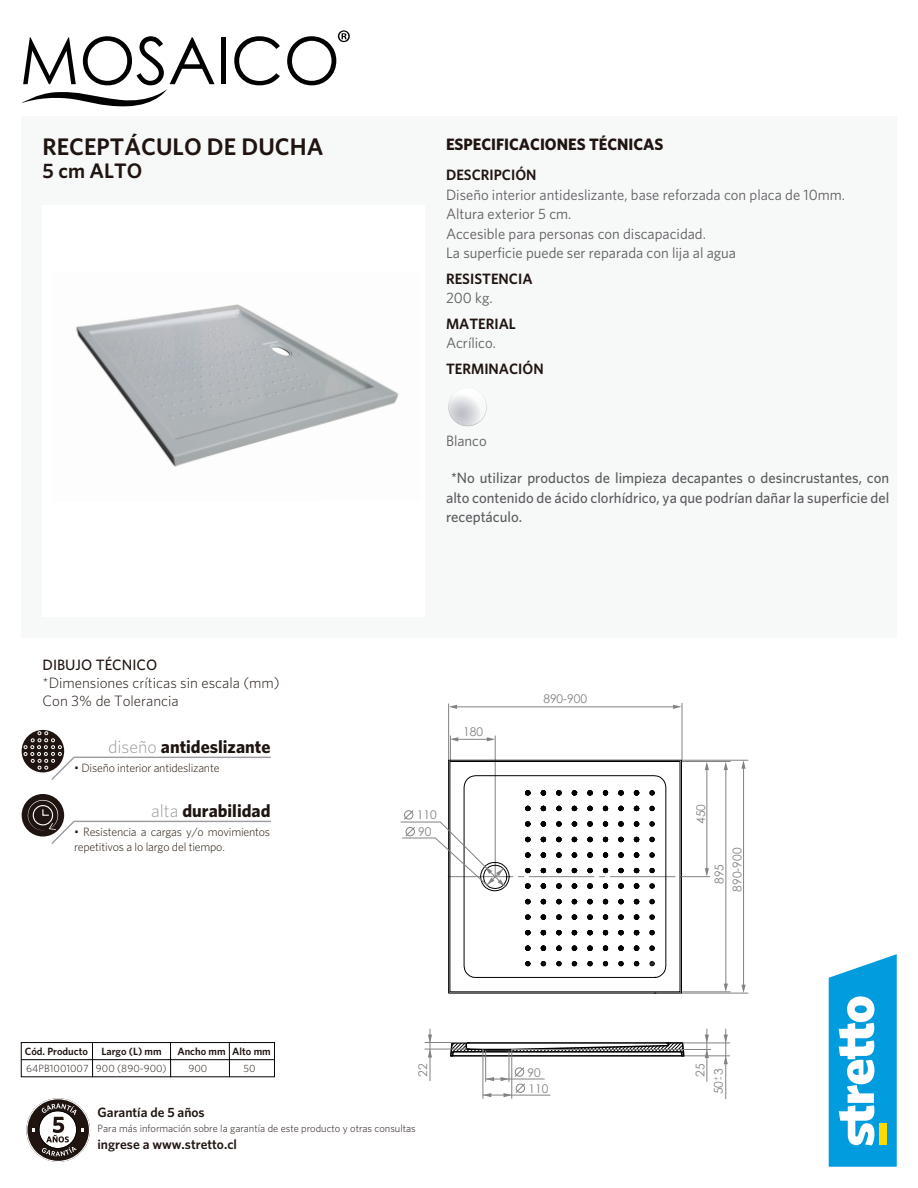
<style>
.page{position:relative;width:918px;height:1188px;background:#fff}
.page>*{position:absolute;margin:0;border:0;box-sizing:border-box;transform-origin:0 0}
.t1{font:600 24px "Whitney";color:#1f1410}
.t2{font:600 21px "Whitney";color:#1f1410}
.t3{font:700 18px "Whitney";color:#1f1410}
.t4{font:700 16.5px "Whitney";color:#1f1410}
.t5{font:500 15px/19.5px "Whitney";color:#5c5b5f;text-align:justify}
.t6{font:15px/19.5px "Whitney";color:#5c5b5f}
.t7{font:15px "Whitney";color:#5c5b5f}
.t8{font:300 15px/18px "Whitney";color:#1f1410}
.t9{font:600 15px "Whitney";color:#1f1410}
.t10{font:15px "Whitney Semibold SC";color:#1f1410}
.t11{font:500 15px "Whitney";color:#1f1410}
.t12{font:600 13.5px "Whitney";color:#1f1410}
.t13{font:300 12px/14.4px "Whitney";letter-spacing:-.015em;color:#211607}
.t14{font:12px/16.8px "Century Gothic";color:#828281}
.t15{font:300 10.5px "Whitney";color:#1f1410}
.t16{font:600 10.5px "Whitney";color:#1f1410}
.t17{font:10.5px "Century Gothic";color:#828281}
.s1{font-weight:300;color:#9d9ba0}
</style>
<div class="page">
<div style="left:21px;top:117px;width:876px;height:521px;background:#f7f8f8"></div>
<div style="left:42px;top:205px;width:383px;height:411px;background:#fff"></div>
<div style="left:448px;top:388px;width:39px;height:38px;background:#e2e2e2;border-radius:19px"></div>
<svg style="left:448px;top:388px;width:38px;height:38px"></svg>
<svg style="left:26px;top:1098px;width:64px;height:64px"></svg>
<svg style="left:22px;top:36px;width:193px;height:71px"></svg>
<div style="left:221px;top:37px;width:5px;height:47px;background:#020101"></div>
<svg style="left:234px;top:36px;width:46px;height:49px"></svg>
<svg style="left:287px;top:30px;width:63px;height:55px"></svg>
<svg style="left:829px;top:954px;width:68px;height:213px"></svg>
<div style="left:21px;top:1042px;width:254px;height:35px;border:1px solid #000"></div>
<svg style="left:92px;top:1042px;width:1px;height:36px"></svg>
<svg style="left:170px;top:1042px;width:2px;height:36px"></svg>
<svg style="left:229px;top:1042px;width:1px;height:36px"></svg>
<hr style="left:21px;top:1059px;width:254px;height:1px;background:#000">
<div style="left:22px;top:794px;width:42px;height:43px;background:#1f1410;border-radius:50%"></div>
<svg style="left:22px;top:730px;width:42px;height:42px"></svg>
<svg style="left:24px;top:731px;width:247px;height:49px"></svg>
<svg style="left:27px;top:799px;width:244px;height:45px"></svg>
<hr style="left:682px;top:993px;width:66px;height:1px;background:#828281">
<hr style="left:682px;top:760px;width:66px;height:1px;background:#828281">
<hr style="left:743px;top:765px;width:1px;height:223px;background:#828281">
<hr style="left:448px;top:704px;width:1px;height:56px;background:#828281">
<hr style="left:682px;top:703px;width:1px;height:57px;background:#828281">
<hr style="left:454px;top:707px;width:222px;height:1px;background:#828281">
<hr style="left:680px;top:992px;width:50px;height:1px;background:#828281">
<hr style="left:682px;top:761px;width:48px;height:1px;background:#828281">
<hr style="left:726px;top:767px;width:1px;height:220px;background:#828281">
<svg style="left:449px;top:705px;width:8px;height:4px"></svg>
<svg style="left:673px;top:705px;width:9px;height:4px"></svg>
<svg style="left:724px;top:984px;width:4px;height:8px"></svg>
<svg style="left:724px;top:762px;width:4px;height:8px"></svg>
<svg style="left:741px;top:985px;width:5px;height:8px"></svg>
<svg style="left:741px;top:760px;width:5px;height:9px"></svg>
<svg style="left:401px;top:736px;width:309px;height:242px"></svg>
<hr style="left:683px;top:1043px;width:47px;height:1px;background:#828281">
<hr style="left:684px;top:1056px;width:46px;height:1px;background:#828281">
<svg style="left:449px;top:1042px;width:236px;height:15px"></svg>
<hr style="left:726px;top:1029px;width:1px;height:70px;background:#828281">
<svg style="left:724px;top:1035px;width:4px;height:8px"></svg>
<svg style="left:724px;top:1056px;width:4px;height:8px"></svg>
<hr style="left:430px;top:1029px;width:1px;height:52px;background:#828281">
<svg style="left:428px;top:1035px;width:4px;height:7px"></svg>
<svg style="left:428px;top:1050px;width:4px;height:8px"></svg>
<hr style="left:425px;top:1049px;width:42px;height:1px;background:#828281">
<hr style="left:425px;top:1042px;width:42px;height:1px;background:#828281">
<hr style="left:485px;top:1051px;width:1px;height:31px;background:#828281">
<hr style="left:509px;top:1051px;width:1px;height:31px;background:#828281">
<hr style="left:483px;top:1050px;width:1px;height:48px;background:#828281">
<hr style="left:512px;top:1050px;width:1px;height:48px;background:#828281">
<svg style="left:486px;top:1077px;width:8px;height:4px"></svg>
<hr style="left:486px;top:1079px;width:58px;height:1px;background:#828281">
<svg style="left:483px;top:1093px;width:8px;height:4px"></svg>
<svg style="left:501px;top:1067px;width:25px;height:30px"></svg>
<hr style="left:483px;top:1095px;width:67px;height:1px;background:#828281">
<svg style="left:705px;top:1035px;width:4px;height:8px"></svg>
<svg style="left:705px;top:1050px;width:4px;height:8px"></svg>
<hr style="left:512px;top:1049px;width:199px;height:1px;background:#828281">
<hr style="left:707px;top:1029px;width:1px;height:52px;background:#828281">
<img style="left:76px;top:304px;width:323px;height:163px">
<h1 class="t1" style="left:43px;top:133px;width:282px">RECEPTÁCULO DE DUCHA</h1>
<h2 class="t2" style="left:43px;top:158px;width:101px">5 cm ALTO</h2>
<p class="t11" style="left:43px;top:656px;width:116px">DIBUJO TÉCNICO</p>
<p class="t8" style="left:43px;top:673px;width:239px">*Dimensiones críticas sin escala (mm)<br>Con 3% de Tolerancia</p>
<p class="t3" style="left:108px;top:736px;width:164px"><span class="s1">diseño</span> antideslizante</p>
<p class="t13" style="left:74px;top:760px;width:147px">• Diseño interior antideslizante</p>
<p class="t3" style="left:151px;top:800px;width:121px"><span class="s1">alta</span> durabilidad</p>
<p class="t13" style="left:74px;top:825px;width:198px">• Resistencia a cargas y/o movimientos repetitivos a lo largo del tiempo.</p>
<p class="t16" style="left:25px;top:1045px;width:65px">Cód. Producto</p>
<p class="t16" style="left:101px;top:1045px;width:62px">Largo (L) mm</p>
<p class="t16" style="left:177px;top:1045px;width:95px">Ancho mm Alto mm</p>
<p class="t15" style="left:26px;top:1062px;width:142px">64PB1001007 900 (890-900)</p>
<p class="t15" style="left:188px;top:1062px;width:20px">900</p>
<p class="t15" style="left:244px;top:1062px;width:14px">50</p>
<p class="t4" style="left:446px;top:134px;width:219px">ESPECIFICACIONES TÉCNICAS</p>
<p class="t9" style="left:446px;top:166px;width:92px">DESCRIPCIÓN</p>
<p class="t7" style="left:446px;top:185px;width:401px">Diseño interior antideslizante, base reforzada con placa de 10mm.</p>
<p class="t6" style="left:446px;top:204px;width:292px">Altura exterior 5 cm.<br>Accesible para personas con discapacidad.<br>La superficie puede ser reparada con lija al agua</p>
<p class="t9" style="left:446px;top:269px;width:88px">RESISTENCIA</p>
<p class="t6" style="left:446px;top:288px;width:48px">200 kg.</p>
<p class="t10" style="left:446px;top:314px;width:71px">MATERIAL</p>
<p class="t6" style="left:446px;top:333px;width:51px">Acrílico.</p>
<p class="t10" style="left:446px;top:359px;width:99px">TERMINACIÓN</p>
<p class="t6" style="left:446px;top:430px;width:42px">Blanco</p>
<p class="t5" style="left:446px;top:468px;width:445px;text-indent:5px">*No utilizar productos de limpieza decapantes o desincrustantes, con alto contenido de ácido clorhídrico, ya que podrían dañar la superficie del receptáculo.</p>
<p class="t14" style="left:463px;top:723px;width:21px">180</p>
<p class="t14" style="left:417px;top:807px;width:21px">110<br>90</p>
<p class="t14" style="left:543px;top:690px;width:45px">890-900</p>
<p class="t14" style="left:692px;top:824px;width:21px;rotate:-90deg">450</p>
<p class="t14" style="left:711px;top:884px;width:21px;rotate:-90deg">895</p>
<p class="t14" style="left:729px;top:892px;width:45px;rotate:-90deg">890-900</p>
<p class="t14" style="left:414px;top:1077px;width:15px;rotate:-90deg">22</p>
<p class="t14" style="left:528px;top:1064px;width:22px;line-height:16.2px">90<br>110</p>
<p class="t14" style="left:692px;top:1077px;width:15px;rotate:-90deg">25</p>
<p class="t14" style="left:710px;top:1094px;width:28px;rotate:-90deg">5 0 3<sup>+</sup></p>
<p class="t17" style="left:713px;top:1080px;width:5px;rotate:-90deg">-</p>
<p class="t12" style="left:98px;top:1105px;width:109px">Garantía de 5 años</p>
<p class="t15" style="left:98px;top:1123px;width:320px">Para más información sobre la garantía de este producto y otras consultas</p>
<p class="t12" style="left:98px;top:1136px;width:141px">ingrese a www.stretto.cl</p>
</div>
